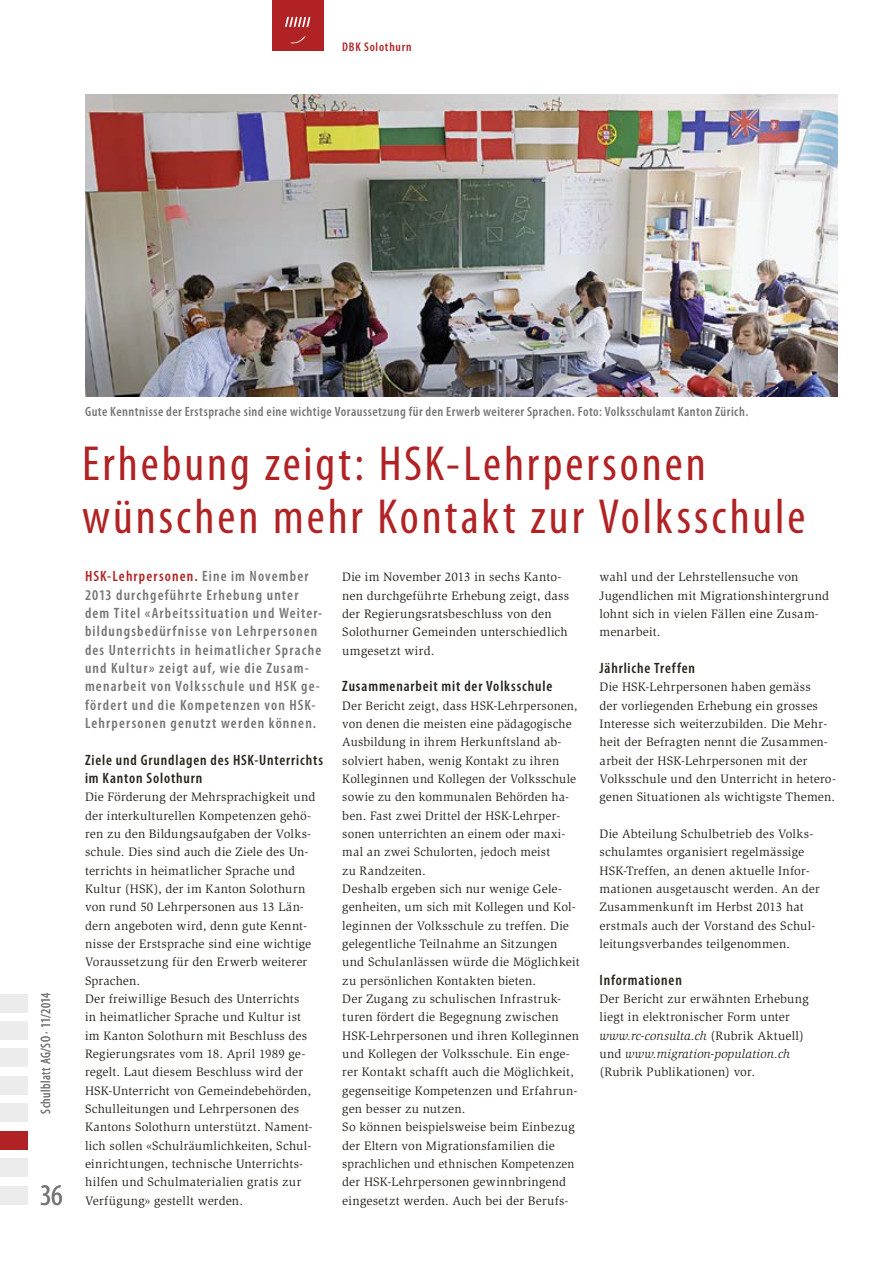
<style>
.page{position:relative;width:893px;height:1263px;background:#fff}
.page>*{position:absolute;margin:0;border:0;box-sizing:border-box;transform-origin:0 0}
.t1{font:condensed 49.5px/52.5px "Myriad Pro";letter-spacing:.06em;color:#b12224}
.t2{font:condensed 30px "Myriad Pro";color:#777}
.t3{font:600 condensed 15px/18.3px "Myriad Pro";letter-spacing:.075em;color:#757574}
.t4{font:600 condensed 15px/18.3px "Myriad Pro";letter-spacing:.055em;color:#27231c}
.t5{font:600 condensed 13.5px "Myriad Pro";letter-spacing:.035em;color:#777}
.t6{font:condensed 13.5px "Myriad Pro";letter-spacing:.03em;color:#777}
.t7{font:12.6px/18.3px "Slimbach Std";letter-spacing:.015em;color:#27231c}
.t8{font:600 condensed 12.6px "Myriad Pro";letter-spacing:.06em;color:#b12224}
.s1{color:#b12224}
.s2{font-style:italic}
</style>
<div class="page">
<div style="left:272px;top:0;width:51px;height:51px;background:#b12224"></div>
<div style="left:0;top:1021px;width:28px;height:18px;background:#ececec"></div>
<div style="left:0;top:994px;width:28px;height:18px;background:#ececec"></div>
<div style="left:0;top:1048px;width:28px;height:19px;background:#ececec"></div>
<div style="left:0;top:1076px;width:28px;height:18px;background:#ececec"></div>
<div style="left:0;top:1103px;width:28px;height:19px;background:#ececec"></div>
<div style="left:0;top:1186px;width:28px;height:18px;background:#ececec"></div>
<div style="left:0;top:1158px;width:28px;height:19px;background:#ececec"></div>
<svg style="left:290px;top:36px;width:15px;height:7px"></svg>
<svg style="left:285px;top:17px;width:25px;height:10px"></svg>
<div style="left:0;top:1131px;width:28px;height:18px;background:#b12224"></div>
<img style="left:85px;top:95px;width:753px;height:302px">
<p class="t8" style="left:342px;top:39px;width:71px">DBK Solothurn</p>
<p class="t6" style="left:38px;top:1113px;width:123px;rotate:-90deg">Schulblatt AG/SO · 11/2014</p>
<h2 class="t2" style="left:40px;top:1176px;width:24px">36</h2>
<p class="t5" style="left:85px;top:403px;width:665px">Gute Kenntnisse der Erstsprache sind eine wichtige Voraussetzung für den Erwerb weiterer Sprachen. Foto: Volksschulamt Kanton Zürich.</p>
<h1 class="t1" style="left:82px;top:437px;width:725px">Erhebung zeigt: HSK-Lehrpersonen wünschen mehr Kontakt zur Volksschule</h1>
<p class="t3" style="left:85px;top:567px;width:239px"><span class="s1">HSK-Lehrpersonen.</span> Eine im November 2013 durchgeführte Erhebung unter dem Titel «Arbeitssituation und Weiter&shy;bildungsbedürfnisse von Lehrpersonen des Unterrichts in heimatlicher Sprache und Kultur» zeigt auf, wie die Zusam&shy;menarbeit von Volksschule und HSK ge&shy;fördert und die Kompetenzen von HSK-Lehrpersonen genutzt werden können.</p>
<p class="t4" style="left:85px;top:750px;width:239px">Ziele und Grundlagen des HSK-Unterrichts im Kanton Solothurn</p>
<p class="t7" style="left:85px;top:788px;width:232px">Die Förderung der Mehrsprachigkeit und der interkulturellen Kompetenzen gehö&shy;ren zu den Bildungsaufgaben der Volks&shy;schule. Dies sind auch die Ziele des Un&shy;terrichts in heimatlicher Sprache und Kultur (HSK), der im Kanton Solothurn von rund 50 Lehrpersonen aus 13 Län&shy;dern angeboten wird, denn gute Kennt&shy;nisse der Erstsprache sind eine wichtige Voraussetzung für den Erwerb weiterer Sprachen.<br>Der freiwillige Besuch des Unterrichts<br>in heimatlicher Sprache und Kultur ist im Kanton Solothurn mit Beschluss des Regierungsrates vom 18. April 1989 ge&shy;regelt. Laut diesem Beschluss wird der HSK-Unterricht von Gemeindebehörden, Schulleitungen und Lehrpersonen des Kantons Solothurn unterstützt. Nament&shy;lich sollen «Schulräumlichkeiten, Schul&shy;einrichtungen, technische Unterrichts&shy;hilfen und Schulmaterialien gratis zur Verfügung» gestellt werden.</p>
<p class="t7" style="left:342px;top:568px;width:228px">Die im November 2013 in sechs Kanto&shy;nen durchgeführte Erhebung zeigt, dass der Regierungsratsbeschluss von den Solothurner Gemeinden unterschiedlich umgesetzt wird.</p>
<p class="t4" style="left:342px;top:677px;width:211px">Zusammenarbeit mit der Volksschule</p>
<p class="t7" style="left:342px;top:696px;width:239px">Der Bericht zeigt, dass HSK-Lehrpersonen, von denen die meisten eine pädagogische Ausbildung in ihrem Herkunftsland ab&shy;solviert haben, wenig Kontakt zu ihren Kolleginnen und Kollegen der Volksschule sowie zu den kommunalen Behörden ha&shy;ben. Fast zwei Drittel der HSK-Lehrper&shy;sonen unterrichten an einem oder maxi&shy;mal an zwei Schulorten, jedoch meist<br>zu Randzeiten.<br>Deshalb ergeben sich nur wenige Gele&shy;genheiten, um sich mit Kollegen und Kol&shy;leginnen der Volksschule zu treffen. Die gelegentliche Teilnahme an Sitzungen und Schulanlässen würde die Möglichkeit zu persönlichen Kontakten bieten.<br>Der Zugang zu schulischen Infrastruk&shy;turen fördert die Begegnung zwischen HSK-Lehrpersonen und ihren Kolleginnen und Kollegen der Volksschule. Ein enge&shy;rer Kontakt schafft auch die Möglichkeit, gegenseitige Kompetenzen und Erfahrun&shy;gen besser zu nutzen.<br>So können beispielsweise beim Einbezug der Eltern von Migrationsfamilien die sprachlichen und ethnischen Kompetenzen der HSK-Lehrpersonen gewinnbringend eingesetzt werden. Auch bei der Berufs-</p>
<p class="t7" style="left:600px;top:568px;width:231px">wahl und der Lehrstellensuche von<br>Jugendlichen mit Migrationshintergrund lohnt sich in vielen Fällen eine Zusam&shy;menarbeit.</p>
<p class="t4" style="left:600px;top:658px;width:97px">Jährliche Treffen</p>
<p class="t7" style="left:600px;top:678px;width:238px">Die HSK-Lehrpersonen haben gemäss<br>der vorliegenden Erhebung ein grosses Interesse sich weiterzubilden. Die Mehr&shy;heit der Befragten nennt die Zusammen&shy;arbeit der HSK-Lehrpersonen mit der Volksschule und den Unterricht in hetero&shy;genen Situationen als wichtigste Themen.</p>
<p class="t7" style="left:600px;top:825px;width:222px">Die Abteilung Schulbetrieb des Volks&shy;schulamtes organisiert regelmässige HSK-Treffen, an denen aktuelle Infor&shy;mationen ausgetauscht werden. An der Zusammenkunft im Herbst 2013 hat erstmals auch der Vorstand des Schul&shy;leitungsverbandes teilgenommen.</p>
<p class="t4" style="left:600px;top:970px;width:84px">Informationen</p>
<p class="t7" style="left:600px;top:989px;width:211px">Der Bericht zur erwähnten Erhebung liegt in elektronischer Form unter <span class="s2">www.rc-consulta.ch</span> (Rubrik Aktuell) und <span class="s2">www.migration-population.ch </span>(Rubrik Publikationen) vor.</p>
</div>
